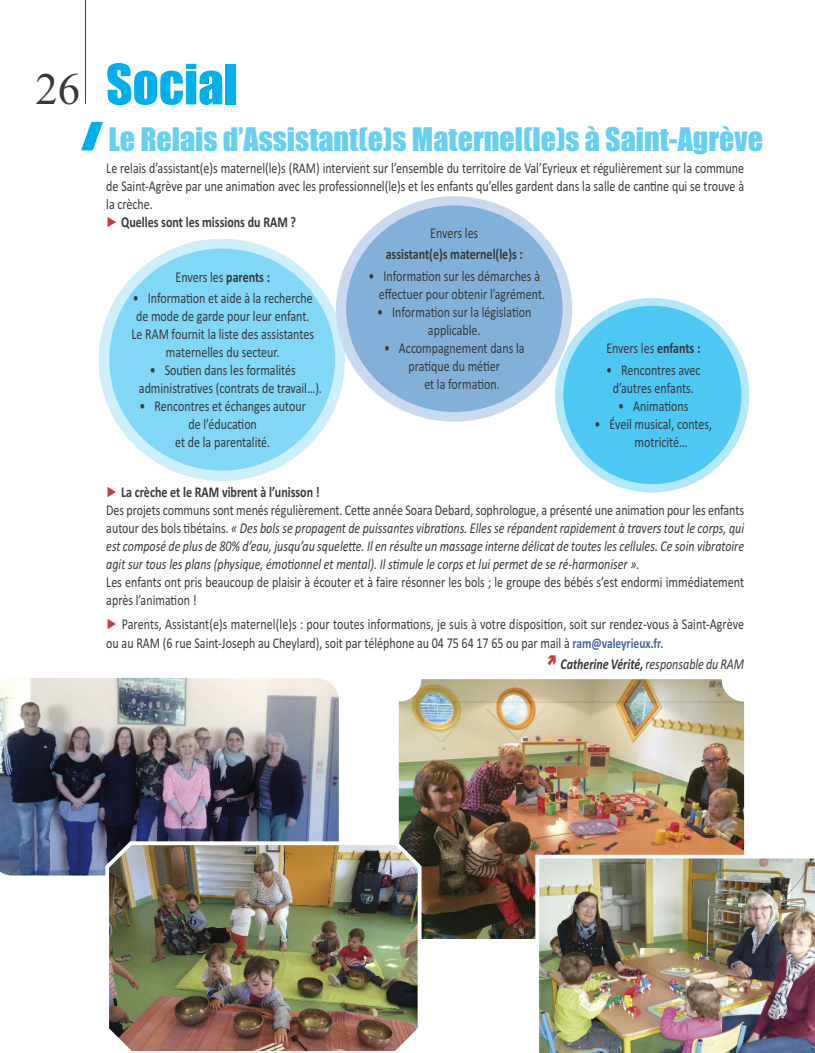
<style>
.page{position:relative;width:815px;height:1053px;background:#fff}
.page>*{position:absolute;margin:0;border:0;box-sizing:border-box;transform-origin:0 0}
.t1{font:51.25px "Impact";color:#00afed}
.t2{font:30px "Impact";color:#66cff4}
.t3{font:15px/18px "Calibri";color:#39383a;scale:.8 1}
.t4{font:italic 15px/18px "Calibri";color:#39383a;scale:.8 1}
.t5{font:italic 700 15px "Calibri";color:#39383a;scale:.8 1}
.t6{font:700 15px "Calibri";color:#39383a;scale:.8 1}
.s1{font-family:"Times New Roman";font-size:45px;color:#39383a}
.s2{font-family:"Arial";font-size:14.62px;color:#cc3a3d}
.s3{font-weight:700}
.s4{font-family:"Arial";font-style:normal;font-size:14.62px;color:#cc3a3d}
.s5{font-weight:700;font-style:normal}
.s6{font-style:normal}
.s7{font-weight:700;font-size:14.38px;color:#4763a9}
.s8{font-weight:400}
</style>
<div class="page">
<hr style="left:85px;top:0;width:1px;height:104px;background:#39383a">
<svg style="left:81px;top:122px;width:22px;height:28px"></svg>
<img style="left:0;top:678px;width:339px;height:197px">
<img style="left:399px;top:679px;width:345px;height:259px;border-radius:22px">
<img style="left:105px;top:841px;width:317px;height:210px">
<img style="left:535px;top:854px;width:280px;height:198px">
<svg style="left:548px;top:655px;width:8px;height:10px"></svg>
<div style="left:99px;top:239px;width:246px;height:242px;background:#cceffb;border-radius:50%"></div>
<div style="left:109px;top:248px;width:226px;height:222px;background:#80d7f6;border-radius:50%"></div>
<div style="left:555px;top:298px;width:194px;height:194px;background:#b3e7fa;border-radius:50%"></div>
<div style="left:563px;top:306px;width:178px;height:178px;background:#4dc7f3;border-radius:50%"></div>
<div style="left:336px;top:196px;width:236px;height:225px;background:#cadaee;border-radius:50%"></div>
<div style="left:346px;top:205px;width:217px;height:207px;background:#83b0d8;border-radius:50%"></div>
<h1 class="t1" style="left:35px;top:57px;width:204px"><span class="s1">26</span> Social</h1>
<h2 class="t2" style="left:108px;top:123px;width:656px">Le Relais d’Assistant(e)s Maternel(le)s à Saint-Agrève</h2>
<p class="t3" style="left:106px;top:159px;width:799px">Le relais d’assistant(e)s maternel(le)s (RAM) intervient sur l’ensemble du territoire de Val’Eyrieux et régulièrement sur la commune de Saint-Agrève par une animation avec les professionnel(le)s et les enfants qu’elles gardent dans la salle de cantine qui se trouve à la crèche.<br><span class="s2">►</span> <span class="s3">Quelles sont les missions du RAM ?</span></p>
<p class="t3" style="left:430px;top:223px;width:62px">Envers les</p>
<p class="t6" style="left:386px;top:245px;width:173px">assistant(e)s maternel(le)s :</p>
<p class="t3" style="left:379px;top:266px;width:209px;text-indent:-10px">• Information sur les démarches à effectuer pour obtenir l’agrément.</p>
<p class="t3" style="left:377px;top:302px;width:194px;text-align:center">• Information sur la législation applicable.</p>
<p class="t3" style="left:384px;top:338px;width:177px">• Accompagnement dans la</p>
<p class="t3" style="left:409px;top:356px;width:116px">pratique du métier</p>
<p class="t3" style="left:424px;top:374px;width:96px">et la formation.</p>
<p class="t3" style="left:175px;top:267px;width:120px">Envers les <span class="s3">parents :</span></p>
<p class="t3" style="left:131px;top:289px;width:230px;text-align:center">• Information et aide à la recherche de mode de garde pour leur enfant.<br>Le RAM fournit la liste des assistantes maternelles du secteur.</p>
<p class="t3" style="left:139px;top:361px;width:230px;text-indent:11px">• Soutien dans les formalités administratives (contrats de travail…).</p>
<p class="t3" style="left:140px;top:397px;width:209px;text-align:center">• Rencontres et échanges autour de l’éducation<br>et de la parentalité.</p>
<p class="t3" style="left:606px;top:339px;width:119px">Envers les <span class="s3">enfants :</span></p>
<p class="t3" style="left:606px;top:360px;width:119px;text-align:center">• Rencontres avec d’autres enfants.</p>
<p class="t3" style="left:618px;top:396px;width:89px">• Animations</p>
<p class="t3" style="left:635px;top:414px;width:98px;text-indent:-40px">• Éveil musical, contes, motricité…</p>
<p class="t4" style="left:106px;top:482px;width:799px"><span class="s4">►</span> <span class="s5">La crèche et le RAM vibrent à l’unisson !<br></span><span class="s6">Des projets communs sont menés régulièrement. Cette année Soara Debard, sophrologue, a présenté une animation pour les enfants autour des bols tibétains.</span> « Des bols se propagent de puissantes vibrations. Elles se répandent rapidement à travers tout le corps, qui est composé de plus de 80% d’eau, jusqu’au squelette. Il en résulte un massage interne délicat de toutes les cellules. Ce soin vibratoire agit sur tous les plans (physique, émotionnel et mental). Il stimule le corps et lui permet de se ré-harmoniser ».</p>
<p class="t3" style="left:106px;top:572px;width:799px">Les enfants ont pris beaucoup de plaisir à écouter et à faire résonner les bols ; le groupe des bébés s’est endormi immédiatement après l’animation !</p>
<p class="t3" style="left:106px;top:614px;width:799px;line-height:19px"><span class="s2">►</span> Parents, Assistant(e)s maternel(le)s : pour toutes informations, je suis à votre disposition, soit sur rendez-vous à Saint-Agrève ou au RAM (6 rue Saint-Joseph au Cheylard), soit par téléphone au 04 75 64 17 65 ou par mail à <span class="s7">ram@valeyrieux.fr.</span></p>
<p class="t5" style="left:560px;top:655px;width:231px">Catherine Vérité, <span class="s8">responsable du RAM</span></p>
</div>
